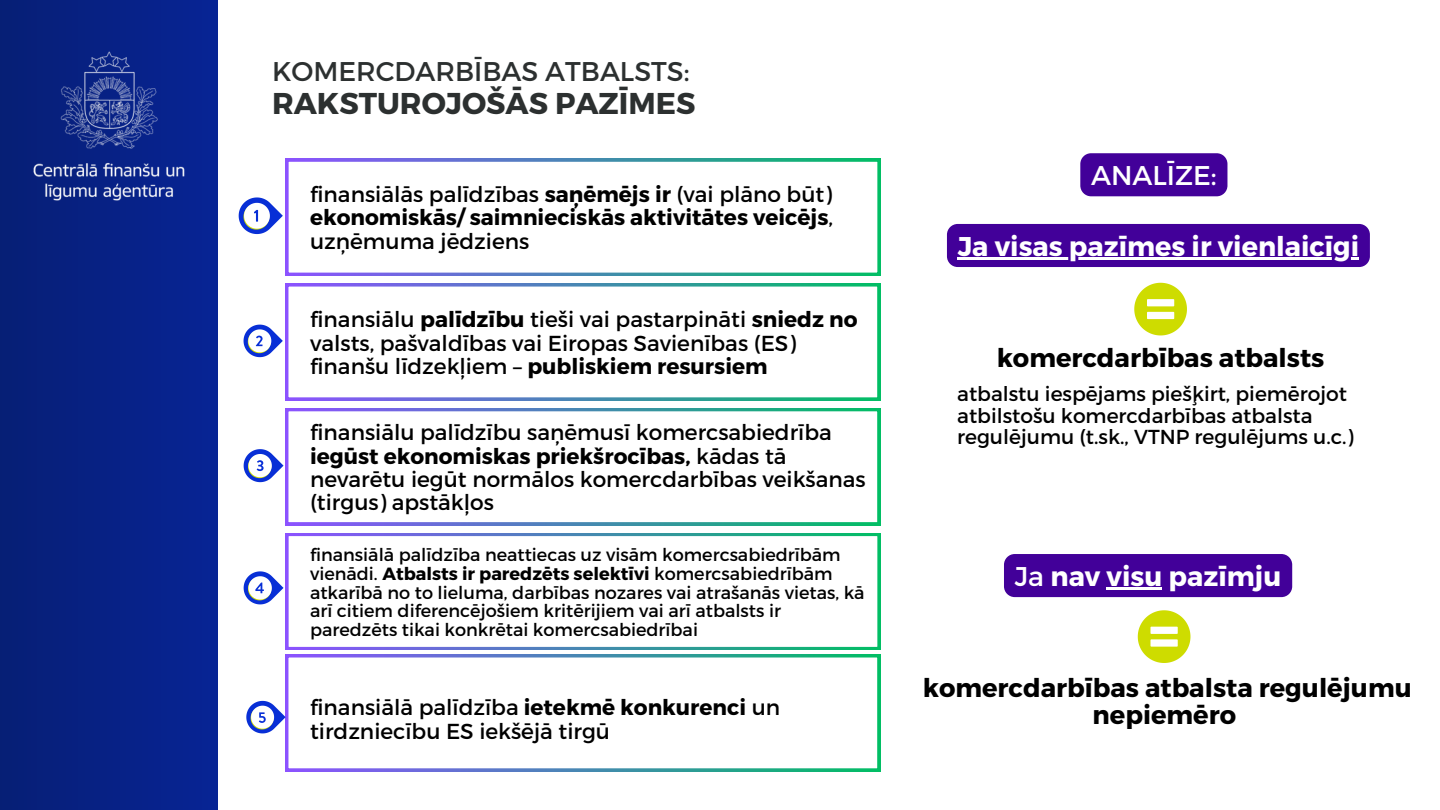
<style>
.page{position:relative;width:1440px;height:810px;background:#fff}
.page>*{position:absolute;margin:0;border:0;box-sizing:border-box;transform-origin:0 0}
.t1{font:700 30.1px "Montserrat";color:#2c3030}
.t2{font:700 27.1px "Montserrat";color:#fff}
.t3{font:27.1px "Montserrat";color:#2c3030}
.t4{font:27.1px "Montserrat";color:#fff}
.t5{font:700 25.7px/27.8px "Montserrat";color:#000;text-align:center}
.t6{font:21.7px/23.2px "Montserrat";color:#000}
.t7{font:700 21.7px/23.2px "Montserrat";color:#000;text-align:justify}
.t8{font:20.2px/21.8px "Montserrat";color:#000}
.t9{font:17.7px/18.8px "Montserrat";color:#000}
.s1{font-weight:400}
.s2{font-weight:700}
</style>
<div class="page">
<div style="left:0;top:0;width:218px;height:810px;background:linear-gradient(to right,#071f75,#072495)"></div>
<img style="left:0;top:0;width:218px;height:228px">
<svg style="left:286px;top:159px;width:594px;height:117px"></svg>
<svg style="left:285px;top:284px;width:595px;height:116px"></svg>
<svg style="left:285px;top:408px;width:595px;height:117px"></svg>
<svg style="left:286px;top:533px;width:594px;height:117px"></svg>
<svg style="left:285px;top:655px;width:595px;height:116px"></svg>
<svg style="left:238px;top:197px;width:45px;height:38px"></svg>
<svg style="left:243px;top:324px;width:40px;height:34px"></svg>
<svg style="left:243px;top:449px;width:40px;height:34px"></svg>
<svg style="left:243px;top:571px;width:40px;height:34px"></svg>
<svg style="left:246px;top:700px;width:39px;height:34px"></svg>
<svg style="left:1134px;top:283px;width:53px;height:52px"></svg>
<div style="left:947px;top:224px;width:423px;height:43px;background:#420099;border-radius:11px"></div>
<hr style="left:958px;top:257px;width:401px;height:2px;background:#fff">
<div style="left:1004px;top:554px;width:288px;height:43px;background:#420099;border-radius:11px"></div>
<hr style="left:1107px;top:587px;width:55px;height:2px;background:#fff">
<svg style="left:1138px;top:610px;width:52px;height:53px"></svg>
<div style="left:1080px;top:153px;width:147px;height:43px;background:#420099;border-radius:11px"></div>
<p class="t3" style="left:272px;top:54px;width:419px">KOMERCDARBĪBAS ATBALSTS:</p>
<p class="t1" style="left:272px;top:83px;width:425px">RAKSTUROJOŠĀS PAZĪMES</p>
<h1 class="t7" style="left:310px;top:182px;width:525px"><span class="s1">finansiālās palīdzības</span> saņēmējs ir <span class="s1">(vai plāno būt) </span>ekonomiskās/ saimnieciskās aktivitātes veicējs<span class="s1">, uzņēmuma jēdziens</span></h1>
<p class="t6" style="left:310px;top:307px;width:549px">finansiālu <span class="s2">palīdzību</span> tieši vai pastarpināti <span class="s2">sniedz no </span>valsts, pašvaldības vai Eiropas Savienības (ES) finanšu līdzekļiem – <span class="s2">publiskiem resursiem</span></p>
<h4 class="t6" style="left:310px;top:420px;width:557px">finansiālu palīdzību saņēmusī komercsabiedrība <span class="s2">iegūst ekonomiskas priekšrocības,</span> kādas tā nevarētu iegūt normālos komercdarbības veikšanas (tirgus) apstākļos</h4>
<p class="t9" style="left:310px;top:545px;width:556px">finansiālā palīdzība neattiecas uz visām komercsabiedrībām vienādi. <span class="s2">Atbalsts ir paredzēts selektīvi</span> komercsabiedrībām atkarībā no to lieluma, darbības nozares vai atrašanās vietas, kā arī citiem diferencējošiem kritērijiem vai arī atbalsts ir paredzēts tikai konkrētai komercsabiedrībai</p>
<h4 class="t6" style="left:310px;top:695px;width:472px">finansiālā palīdzība <span class="s2">ietekmē konkurenci</span> un tirdzniecību ES iekšējā tirgū</h4>
<h2 class="t4" style="left:1091px;top:158px;width:127px">ANALĪZE:</h2>
<h1 class="t2" style="left:958px;top:228px;width:403px">Ja visas pazīmes ir vienlaicīgi</h1>
<h4 class="t5" style="left:997px;top:343px;width:329px">komercdarbības atbalsts</h4>
<p class="t8" style="left:957px;top:382px;width:398px">atbalstu iespējams piešķirt, piemērojot atbilstošu komercdarbības atbalsta regulējumu (t.sk., VTNP regulējums u.c.)</p>
<h2 class="t2" style="left:1015px;top:558px;width:268px"><span class="s1">Ja</span> nav visu pazīmju</h2>
<p class="t5" style="left:923px;top:672px;width:490px">komercdarbības atbalsta regulējumu nepiemēro</p>
</div>
